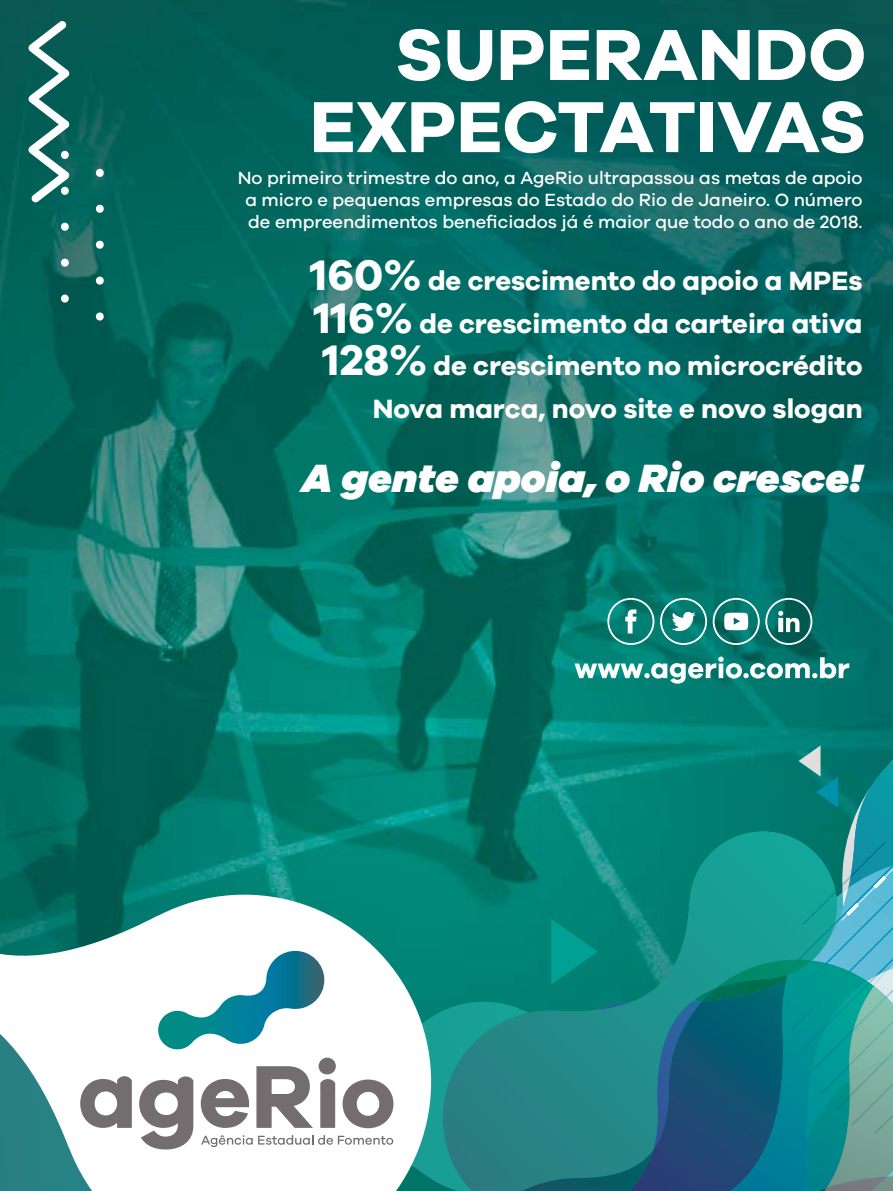
<style>
.page{position:relative;width:893px;height:1191px;background:#fff}
.page>*{position:absolute;margin:0;border:0;box-sizing:border-box;transform-origin:0 0}
.t1{font:700 74.4px/72.2px "Galano Grotesque";color:#fff;text-align:right}
.t2{font:italic 900 40.65px "Galano Grotesque";color:#fff}
.t3{font:700 27.3px/42.6px "Galano Grotesque";color:#fff;text-align:right}
.t4{font:500 18.3px/21.9px "Galano Grotesque";color:#fff;text-align:center}
.s1{font-size:44.1px}
</style>
<div class="page">
<img style="left:0;top:0;width:712px;height:732px">
<img style="left:712px;top:0;width:181px;height:761px">
<img style="left:0;top:732px;width:347px;height:18px">
<img style="left:347px;top:732px;width:313px;height:99px">
<img style="left:660px;top:732px;width:53px;height:29px">
<svg style="left:607px;top:598px;width:47px;height:47px;background:#30948a"></svg>
<svg style="left:713px;top:598px;width:99px;height:47px"></svg>
<svg style="left:660px;top:598px;width:47px;height:47px"></svg>
<svg style="left:575px;top:656px;width:274px;height:27px"></svg>
<svg style="left:0;top:750px;width:456px;height:441px"></svg>
<svg style="left:201px;top:1079px;width:48px;height:49px"></svg>
<svg style="left:256px;top:1066px;width:57px;height:61px"></svg>
<svg style="left:343px;top:1079px;width:50px;height:49px"></svg>
<svg style="left:139px;top:1076px;width:54px;height:73px"></svg>
<svg style="left:320px;top:1079px;width:15px;height:48px"></svg>
<div style="left:319px;top:1057px;width:17px;height:17px;background:#736d6f;border-radius:50%"></div>
<svg style="left:80px;top:1076px;width:52px;height:52px"></svg>
<svg style="left:156px;top:951px;width:172px;height:100px"></svg>
<svg style="left:201px;top:1135px;width:192px;height:12px"></svg>
<svg style="left:593px;top:761px;width:198px;height:70px;background:#018175"></svg>
<svg style="left:432px;top:831px;width:359px;height:360px;background:#0e8980"></svg>
<img style="left:812px;top:1071px;width:15px;height:120px">
<img style="left:522px;top:959px;width:290px;height:232px">
<img style="left:820px;top:1071px;width:7px;height:23px">
<img style="left:812px;top:1029px;width:37px;height:42px">
<img style="left:850px;top:983px;width:20px;height:3px">
<img style="left:802px;top:1029px;width:26px;height:21px">
<img style="left:791px;top:983px;width:59px;height:46px">
<img style="left:786px;top:963px;width:41px;height:40px">
<svg style="left:551px;top:918px;width:47px;height:66px;background:#009084"></svg>
<img style="left:874px;top:983px;width:19px;height:3px">
<img style="left:824px;top:1176px;width:62px;height:15px">
<img style="left:827px;top:1058px;width:66px;height:129px">
<img style="left:849px;top:986px;width:44px;height:94px">
<img style="left:875px;top:1125px;width:18px;height:8px">
<img style="left:851px;top:1083px;width:42px;height:42px">
<img style="left:850px;top:1066px;width:36px;height:31px">
<img style="left:849px;top:1020px;width:44px;height:46px">
<svg style="left:886px;top:989px;width:7px;height:8px"></svg>
<img style="left:853px;top:996px;width:34px;height:35px">
<svg style="left:791px;top:745px;width:102px;height:238px;background:#24999c"></svg>
<svg style="left:28px;top:20px;width:76px;height:301px;background:#25746c"></svg>
<h1 class="t1" style="left:310px;top:16px;width:558px">SUPERANDO<br>EXPECTATIVAS</h1>
<p class="t4" style="left:238px;top:167px;width:626px">No primeiro trimestre do ano, a AgeRio ultrapassou as metas de apoio a micro e pequenas empresas do Estado do Rio de Janeiro. O número de empreendimentos beneficiados já é maior que todo o ano de 2018.</p>
<h3 class="t3" style="left:310px;top:259px;width:554px"><span class="s1">160%</span> de crescimento do apoio a MPEs <span class="s1">116%</span> de crescimento da carteira ativa <span class="s1">128%</span> de crescimento no microcrédito Nova marca, novo site e novo slogan</h3>
<h2 class="t2" style="left:302px;top:452px;width:562px">A gente apoia, o Rio cresce!</h2>
</div>
